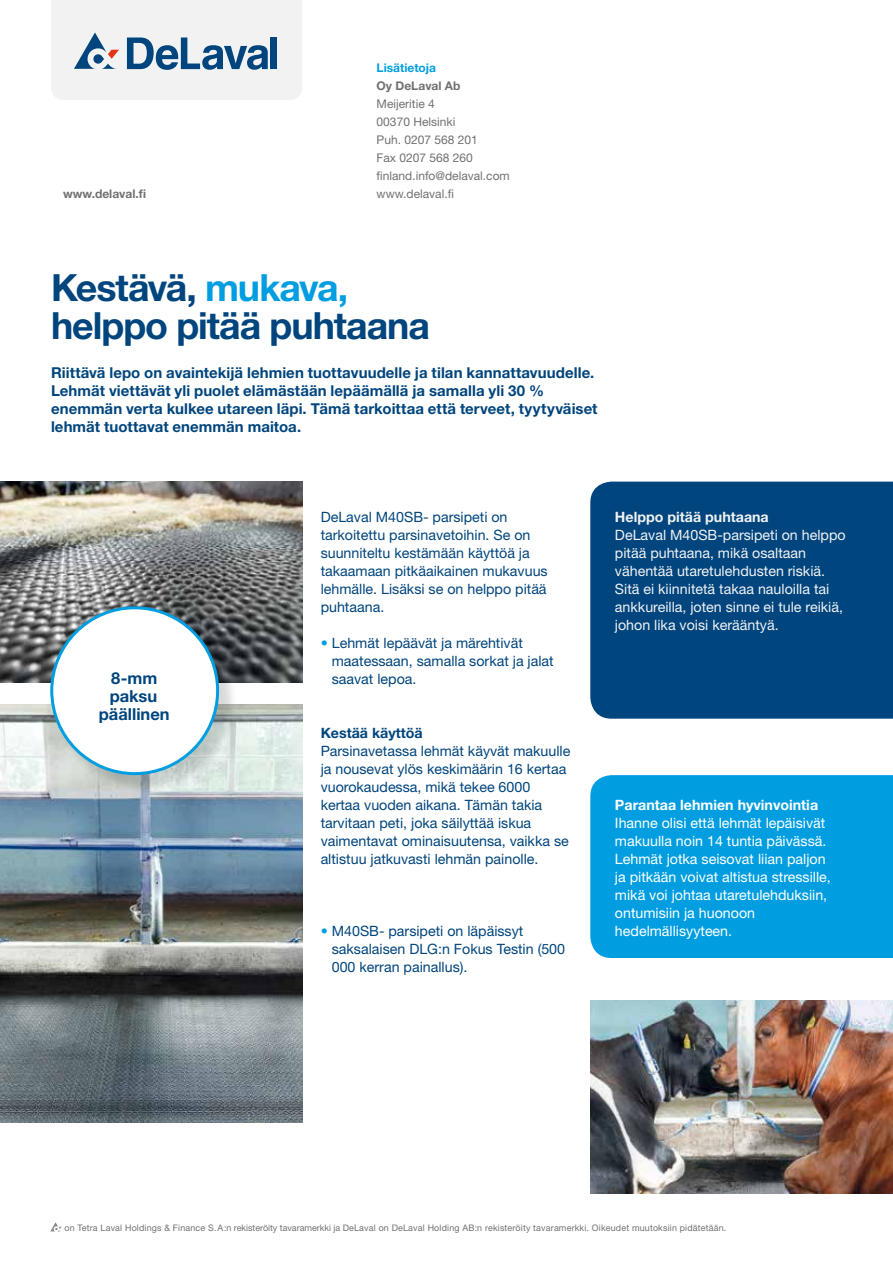
<style>
.page{position:relative;width:893px;height:1263px;background:#fff}
.page>*{position:absolute;margin:0;border:0;box-sizing:border-box;transform-origin:0 0}
.t1{font:700 37.5px/37.5px "Helvetica Neue LT Std";letter-spacing:-.03em;color:#00457d}
.t2{font:700 16.5px/18px "Helvetica Neue LT Std";color:#00457d;text-align:center}
.t3{font:700 15px/18px "Helvetica Neue LT Std";letter-spacing:.005em;color:#00457d}
.t4{font:14.25px/18px "Helvetica Neue LT Std";color:#00457d}
.t5{font:14.25px/18px "Helvetica Neue LT Std";color:#fff}
.t6{font:14.25px/18px "Helvetica Neue LT Std";color:#f2f2f3}
.t7{font:700 14.25px "Helvetica Neue LT Std";color:#fff}
.t8{font:700 14.25px "Helvetica Neue LT Std";color:#f2f2f3}
.t9{font:700 14.25px "Helvetica Neue LT Std";color:#00457d}
.t10{font:12px/18px "Helvetica Neue LT Std";color:#707172}
.t11{font:700 12px "Helvetica Neue LT Std";color:#707172}
.t12{font:700 12px "Helvetica Neue LT Std";color:#009ee0}
.t13{font:9px "Helvetica Neue LT Std";letter-spacing:.02em;color:#707172}
.s1{color:#009ee0}
</style>
<div class="page">
<img style="left:0;top:704px;width:303px;height:419px">
<svg style="left:51px;top:0;width:251px;height:100px"></svg>
<div style="left:590px;top:482px;width:303px;height:237px;background:#00457d"></div>
<div style="left:590px;top:775px;width:303px;height:183px;background:#009ee0"></div>
<img style="left:0;top:482px;width:303px;height:200px">
<img style="left:590px;top:1000px;width:303px;height:194px">
<div style="left:53px;top:608px;width:185px;height:186px;background:#000;opacity:.15"></div>
<div style="left:52px;top:608px;width:166px;height:166px;background:#fff;border-radius:50%"></div>
<svg style="left:50px;top:1222px;width:12px;height:9px"></svg>
<p class="t11" style="left:63px;top:186px;width:85px">www.delaval.fi</p>
<p class="t12" style="left:377px;top:60px;width:61px">Lisätietoja</p>
<p class="t11" style="left:377px;top:78px;width:85px">Oy DeLaval Ab</p>
<p class="t10" style="left:377px;top:95px;width:135px">Meijeritie 4<br>00370 Helsinki<br>Puh. 0207 568 201<br>Fax 0207 568 260 finland.info@delaval.com www.delaval.fi</p>
<h1 class="t1" style="left:51px;top:268px;width:380px">Kestävä, <span class="s1">mukava, </span>helppo pitää puhtaana</h1>
<p class="t3" style="left:51px;top:363px;width:548px">Riittävä lepo on avaintekijä lehmien tuottavuudelle ja tilan kannattavuudelle.<br>Lehmät viettävät yli puolet elämästään lepäämällä ja samalla yli 30 % enemmän verta kulkee utareen läpi. Tämä tarkoittaa että terveet, tyytyväiset lehmät tuottavat enemmän maitoa.</p>
<p class="t2" style="left:99px;top:669px;width:72px">8-mm paksu päällinen</p>
<p class="t4" style="left:321px;top:508px;width:229px">DeLaval M40SB- parsipeti on tarkoitettu parsinavetoihin. Se on suunniteltu kestämään käyttöä ja takaamaan pitkäaikainen mukavuus lehmälle. Lisäksi se on helppo pitää puhtaana.</p>
<p class="t4" style="left:332px;top:634px;width:223px;text-indent:-11px"><span class="s1">•</span> Lehmät lepäävät ja märehtivät maatessaan, samalla sorkat ja jalat saavat lepoa.</p>
<p class="t9" style="left:321px;top:724px;width:104px">Kestää käyttöä</p>
<p class="t4" style="left:321px;top:742px;width:251px">Parsinavetassa lehmät käyvät makuulle ja nousevat ylös keskimäärin 16 kertaa vuorokaudessa, mikä tekee 6000 kertaa vuoden aikana. Tämän takia tarvitaan peti, joka säilyttää iskua vaimentavat ominaisuutensa, vaikka se altistuu jatkuvasti lehmän painolle.</p>
<p class="t4" style="left:332px;top:922px;width:235px;text-indent:-11px"><span class="s1">•</span> M40SB- parsipeti on läpäissyt saksalaisen DLG:n Fokus Testin (500<br>000 kerran painallus).</p>
<p class="t8" style="left:615px;top:508px;width:155px">Helppo pitää puhtaana</p>
<p class="t6" style="left:615px;top:526px;width:232px">DeLaval M40SB-parsipeti on helppo pitää puhtaana, mikä osaltaan vähentää utaretulehdusten riskiä.<br>Sitä ei kiinnitetä takaa nauloilla tai ankkureilla, joten sinne ei tule reikiä, johon lika voisi kerääntyä.</p>
<p class="t7" style="left:615px;top:796px;width:205px">Parantaa lehmien hyvinvointia</p>
<p class="t5" style="left:615px;top:814px;width:217px">Ihanne olisi että lehmät lepäisivät makuulla noin 14 tuntia päivässä.<br>Lehmät jotka seisovat liian paljon ja pitkään voivat altistua stressille, mikä voi johtaa utaretulehduksiin, ontumisiin ja huonoon hedelmällisyyteen.</p>
<p class="t13" style="left:64px;top:1223px;width:663px">on Tetra Laval Holdings &amp; Finance S.A:n rekisteröity tavaramerkki ja DeLaval on DeLaval Holding AB:n rekisteröity tavaramerkki. Oikeudet muutoksiin pidätetään.</p>
</div>
